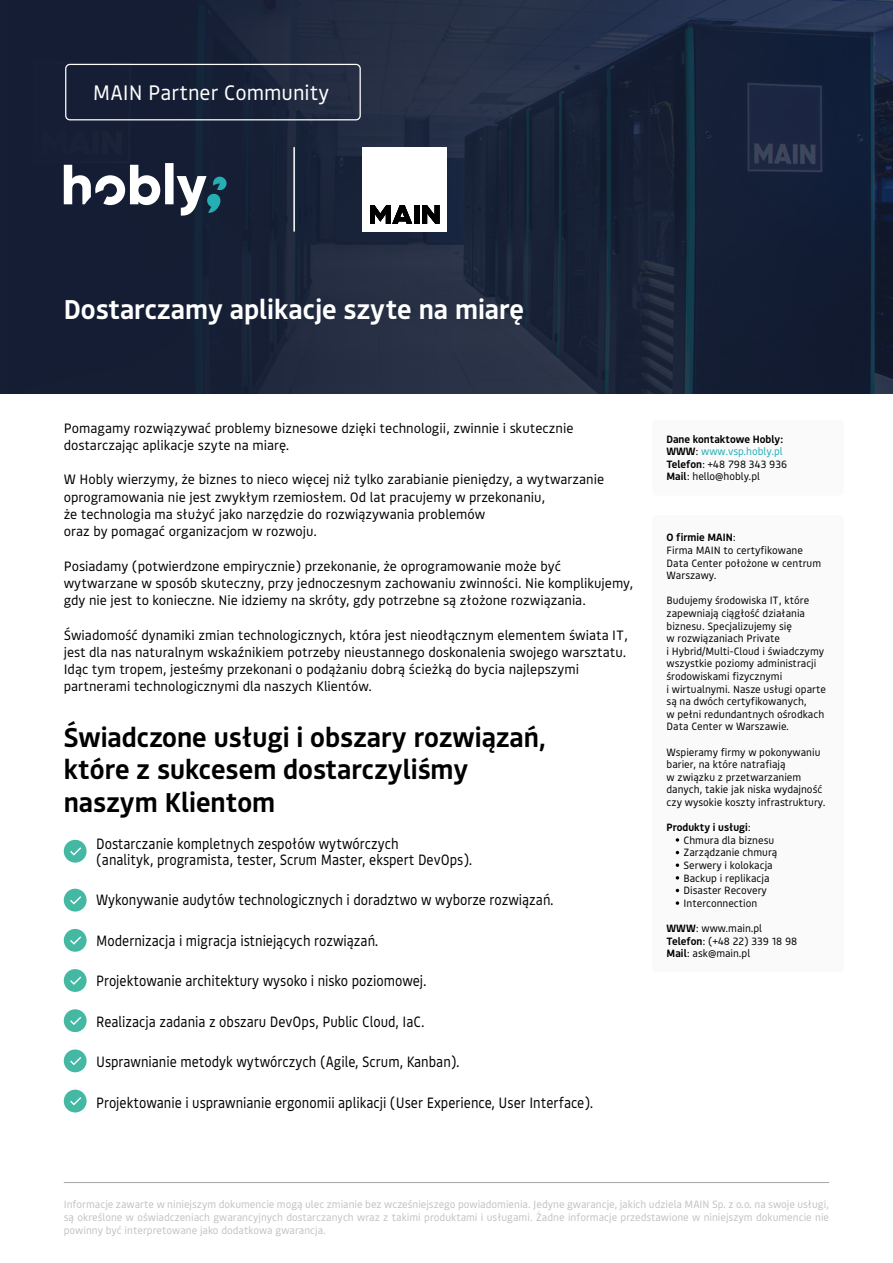
<style>
.page{position:relative;width:893px;height:1263px;background:#fff}
.page>*{position:absolute;margin:0;border:0;box-sizing:border-box;transform-origin:0 0}
.t1{font:600 27px/32.4px "Bould";color:#000}
.t2{font:600 27px "Bould";color:#fff}
.t3{font:20.85px "Bould";color:#fff}
.t4{font:14.85px/16.2px "Bould";color:#000;scale:.91 1}
.t5{font:13.5px/17.2px "Bould";color:#000}
.t6{font:10.5px/12.6px "Bould";color:#000}
.t7{font:10.5px/12.6px "Bould";color:#c2c2c2;text-align:justify}
.t8{font:600 10.5px/12.6px "Bould";color:#000}
.s1{font-weight:400}
.s2{font-weight:400;color:#21afb4}
.s3{font-weight:600}
</style>
<div class="page">
<div style="left:652px;top:420px;width:192px;height:75px;background:#fbfafa;border-radius:4px"></div>
<svg style="left:0;top:0;width:893px;height:393px;fill:#162037"></svg>
<div style="left:65px;top:64px;width:296px;height:56px;border:1px solid #fff;border-radius:4px"></div>
<div style="left:363px;top:147px;width:84px;height:84px;background:#fff"></div>
<svg style="left:370px;top:205px;width:42px;height:19px"></svg>
<div style="left:414px;top:205px;width:5px;height:19px;background:#000"></div>
<svg style="left:422px;top:205px;width:17px;height:19px"></svg>
<hr style="left:293px;top:147px;width:2px;height:85px;background:#fff">
<svg style="left:64px;top:163px;width:163px;height:53px"></svg>
<hr style="left:64px;top:1182px;width:765px;height:1px;background:#a6a5a5">
<div style="left:64px;top:840px;width:23px;height:23px;background:#45b8a3;border-radius:50%"></div>
<svg style="left:70px;top:847px;width:11px;height:9px"></svg>
<div style="left:64px;top:889px;width:23px;height:22px;background:#45b8a3;border-radius:50%"></div>
<svg style="left:70px;top:896px;width:11px;height:8px"></svg>
<div style="left:64px;top:929px;width:23px;height:23px;background:#45b8a3;border-radius:50%"></div>
<svg style="left:70px;top:936px;width:11px;height:9px"></svg>
<div style="left:64px;top:969px;width:23px;height:23px;background:#45b8a3;border-radius:50%"></div>
<svg style="left:70px;top:976px;width:11px;height:9px"></svg>
<div style="left:64px;top:1009px;width:23px;height:23px;background:#45b8a3;border-radius:50%"></div>
<svg style="left:70px;top:1017px;width:11px;height:8px"></svg>
<div style="left:64px;top:1049px;width:23px;height:23px;background:#45b8a3;border-radius:50%"></div>
<svg style="left:70px;top:1057px;width:11px;height:8px"></svg>
<div style="left:64px;top:1090px;width:23px;height:22px;background:#45b8a3;border-radius:50%"></div>
<svg style="left:70px;top:1097px;width:11px;height:8px"></svg>
<div style="left:652px;top:515px;width:192px;height:457px;background:#fbfafa;border-radius:4px"></div>
<svg style="left:676px;top:838px;width:3px;height:4px"></svg>
<svg style="left:676px;top:863px;width:3px;height:4px"></svg>
<svg style="left:676px;top:901px;width:3px;height:4px"></svg>
<h2 class="t3" style="left:93px;top:78px;width:238px">MAIN Partner Community</h2>
<h1 class="t2" style="left:64px;top:290px;width:462px">Dostarczamy aplikacje szyte na miarę</h1>
<p class="t5" style="left:64px;top:418px;width:511px">Pomagamy rozwiązywać problemy biznesowe dzięki technologii, zwinnie i skutecznie dostarczając aplikacje szyte na miarę.</p>
<p class="t5" style="left:64px;top:470px;width:542px">W Hobly wierzymy, że biznes to nieco więcej niż tylko zarabianie pieniędzy, a wytwarzanie oprogramowania nie jest zwykłym rzemiosłem. Od lat pracujemy w przekonaniu,<br>że technologia ma służyć jako narzędzie do rozwiązywania problemów<br>oraz by pomagać organizacjom w rozwoju.</p>
<p class="t5" style="left:64px;top:556px;width:571px">Posiadamy (potwierdzone empirycznie) przekonanie, że oprogramowanie może być wytwarzane w sposób skuteczny, przy jednoczesnym zachowaniu zwinności. Nie komplikujemy, gdy nie jest to konieczne. Nie idziemy na skróty, gdy potrzebne są złożone rozwiązania.</p>
<p class="t5" style="left:64px;top:625px;width:566px">Świadomość dynamiki zmian technologicznych, która jest nieodłącznym elementem świata IT, jest dla nas naturalnym wskaźnikiem potrzeby nieustannego doskonalenia swojego warsztatu.<br>Idąc tym tropem, jesteśmy przekonani o podążaniu dobrą ścieżką do bycia najlepszymi partnerami technologicznymi dla naszych Klientów.</p>
<h1 class="t1" style="left:64px;top:719px;width:483px">Świadczone usługi i obszary rozwiązań, które z sukcesem dostarczyliśmy naszym Klientom</h1>
<p class="t4" style="left:96px;top:834px;width:415px">Dostarczanie kompletnych zespołów wytwórczych<br>(analityk, programista, tester, Scrum Master, ekspert DevOps).</p>
<p class="t4" style="left:96px;top:891px;width:504px">Wykonywanie audytów technologicznych i doradztwo w wyborze rozwiązań.</p>
<p class="t4" style="left:96px;top:932px;width:312px">Modernizacja i migracja istniejących rozwiązań.</p>
<p class="t4" style="left:96px;top:972px;width:365px">Projektowanie architektury wysoko i nisko poziomowej.</p>
<p class="t4" style="left:96px;top:1013px;width:362px">Realizacja zadania z obszaru DevOps, Public Cloud, IaC.</p>
<p class="t4" style="left:96px;top:1053px;width:401px">Usprawnianie metodyk wytwórczych (Agile, Scrum, Kanban).</p>
<p class="t4" style="left:96px;top:1094px;width:548px">Projektowanie i usprawnianie ergonomii aplikacji (User Experience, User Interface).</p>
<p class="t8" style="left:666px;top:432px;width:122px">Dane kontaktowe Hobly:<br>WWW<span class="s1">:</span> <span class="s2">www.vsp.hobly.pl<br></span>Telefon<span class="s1">: +48 798 343 936<br></span>Mail<span class="s1">: hello@hobly.pl</span></p>
<p class="t6" style="left:666px;top:531px;width:156px"><span class="s3">O firmie MAIN</span>:<br>Firma MAIN to certyfikowane<br>Data Center położone w centrum<br>Warszawy.</p>
<p class="t6" style="left:666px;top:594px;width:161px">Budujemy środowiska IT, które zapewniają ciągłość działania biznesu. Specjalizujemy się<br>w rozwiązaniach Private<br>i Hybrid/Multi-Cloud i świadczymy wszystkie poziomy administracji środowiskami fizycznymi<br>i wirtualnymi. Nasze usługi oparte są na dwóch certyfikowanych,<br>w pełni redundantnych ośrodkach<br>Data Center w Warszawie.</p>
<p class="t6" style="left:666px;top:745px;width:160px">Wspieramy firmy w pokonywaniu barier, na które natrafiają<br>w związku z przetwarzaniem danych, takie jak niska wydajność czy wysokie koszty infrastruktury.</p>
<p class="t6" style="left:684px;top:821px;width:95px;text-indent:-17px"><span class="s3">Produkty i usługi</span>:<br>Chmura dla biznesu<br>Zarządzanie chmurą<br>Serwery i kolokacja<br>Backup i replikacja<br>Disaster Recovery<br>Interconnection</p>
<p class="t6" style="left:666px;top:921px;width:132px"><span class="s3">WWW</span>: www.main.pl<br><span class="s3">Telefon</span>: (+48 22) 339 18 98<br><span class="s3">Mail</span>: ask@main.pl</p>
<p class="t7" style="left:64px;top:1198px;width:767px">Informacje zawarte w niniejszym dokumencie mogą ulec zmianie bez wcześniejszego powiadomienia. Jedyne gwarancje, jakich udziela MAIN Sp. z o.o. na swoje usługi, są określone w oświadczeniach gwarancyjnych dostarczanych wraz z takimi produktami i usługami. Żadne informacje przedstawione w niniejszym dokumencie nie powinny być interpretowane jako dodatkowa gwarancja.</p>
</div>
